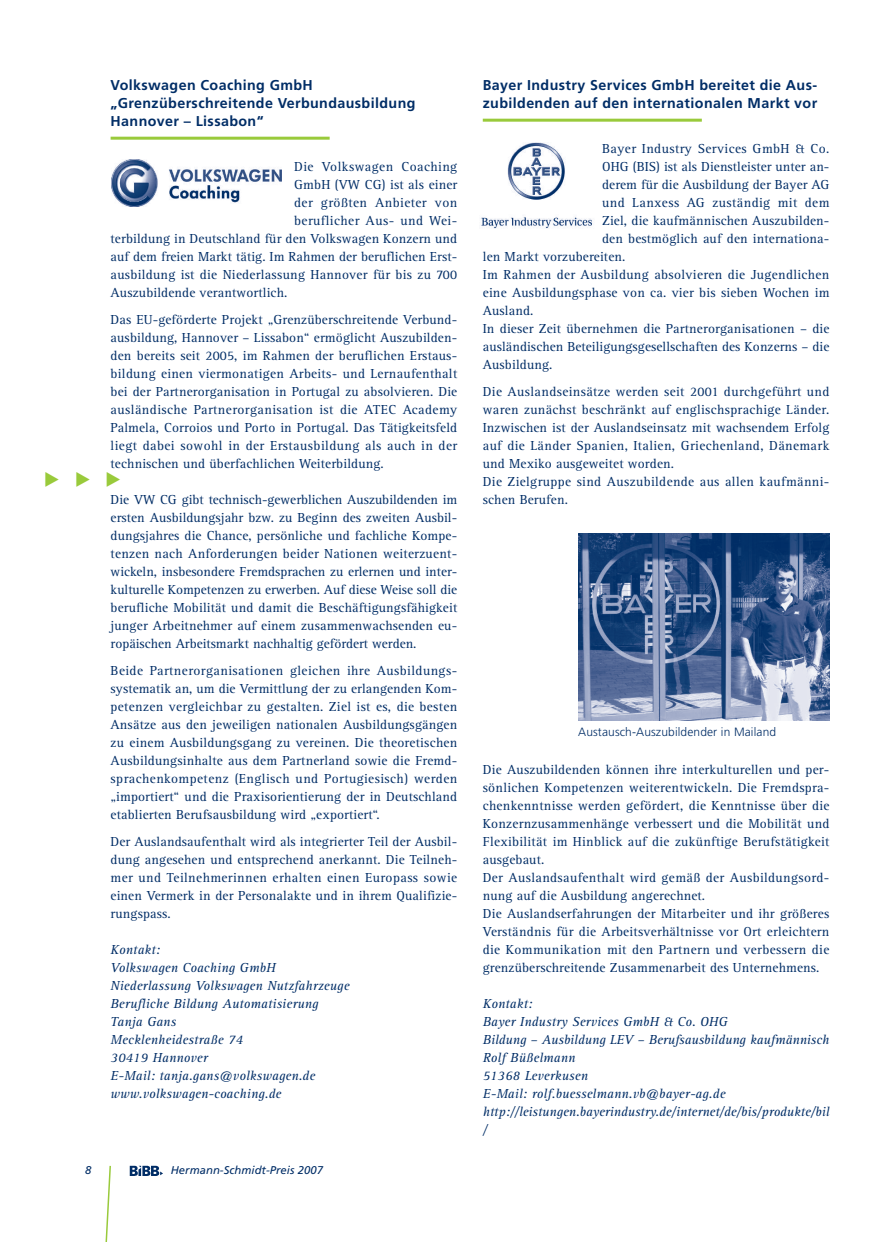
<style>
.page{position:relative;width:872px;height:1242px;background:#fff}
.page>*{position:absolute;margin:0;border:0;box-sizing:border-box;transform-origin:0 0}
.t1{font:700 14.25px/18px "Frutiger";letter-spacing:.03em;color:#002d66}
.t2{font:13.5px/18px "Rotis Serif";letter-spacing:.015em;color:#002d66;text-align:justify}
.t3{font:italic 13.5px/18px "Rotis Serif";letter-spacing:.01em;color:#002d66}
.t4{font:300 12px "Frutiger";letter-spacing:.01em;color:#002d66}
.t5{font:italic 11.25px "Frutiger";letter-spacing:.005em;color:#002d66}
</style>
<div class="page">
<hr style="left:111px;top:137px;width:219px;height:3px;background:#99ca3b">
<hr style="left:483px;top:119px;width:219px;height:3px;background:#99ca3b">
<svg style="left:105px;top:1165px;width:6px;height:77px"></svg>
<img style="left:129px;top:1165px;width:34px;height:11px">
<img style="left:112px;top:160px;width:170px;height:46px">
<img style="left:578px;top:534px;width:251px;height:186px">
<img style="left:481px;top:142px;width:111px;height:87px">
<p class="t1" style="left:111px;top:77px;width:306px">Volkswagen Coaching GmbH „Grenzüberschreitende Verbundausbildung<br>Hannover – Lissabon“</p>
<p class="t2" style="left:294px;top:159px;width:165px">Die Volkswagen Coaching</p>
<p class="t2" style="left:294px;top:177px;width:165px">GmbH (VW CG) ist als einer</p>
<p class="t2" style="left:294px;top:195px;width:165px">der größten Anbieter von</p>
<p class="t2" style="left:294px;top:213px;width:165px">beruflicher Aus- und Wei-</p>
<p class="t2" style="left:111px;top:231px;width:348px">terbildung in Deutschland für den Volkswagen Konzern und</p>
<p class="t2" style="left:111px;top:249px;width:348px">auf dem freien Markt tätig. Im Rahmen der beruflichen Erst-</p>
<p class="t2" style="left:111px;top:267px;width:348px">ausbildung ist die Niederlassung Hannover für bis zu 700</p>
<p class="t2" style="left:111px;top:285px;width:178px">Auszubildende verantwortlich.</p>
<p class="t2" style="left:111px;top:312px;width:348px">Das EU-geförderte Projekt „Grenzüberschreitende Verbund&shy;ausbildung, Hannover – Lissabon“ ermöglicht Auszubilden&shy;den bereits seit 2005, im Rahmen der beruflichen Erstaus&shy;bildung einen viermonatigen Arbeits- und Lernaufenthalt bei der Partnerorganisation in Portugal zu absolvieren. Die ausländische Partnerorganisation ist die ATEC Academy Palmela, Corroios und Porto in Portugal. Das Tätigkeitsfeld liegt dabei sowohl in der Erstausbildung als auch in der technischen und überfachlichen Weiterbildung.</p>
<p class="t2" style="left:111px;top:492px;width:348px">Die VW CG gibt technisch-gewerblichen Auszubildenden im ersten Ausbildungsjahr bzw. zu Beginn des zweiten Ausbil&shy;dungsjahres die Chance, persönliche und fachliche Kompe&shy;tenzen nach Anforderungen beider Nationen weiterzuent&shy;wickeln, insbesondere Fremdsprachen zu erlernen und inter&shy;kulturelle Kompetenzen zu erwerben. Auf diese Weise soll die berufliche Mobilität und damit die Beschäftigungsfähigkeit junger Arbeitnehmer auf einem zusammenwachsenden eu&shy;ropäischen Arbeitsmarkt nachhaltig gefördert werden.</p>
<p class="t2" style="left:111px;top:663px;width:348px">Beide Partnerorganisationen gleichen ihre Ausbildungs&shy;systematik an, um die Vermittlung der zu erlangenden Kom&shy;petenzen vergleichbar zu gestalten. Ziel ist es, die besten Ansätze aus den jeweiligen nationalen Ausbildungsgängen zu einem Ausbildungsgang zu vereinen. Die theoretischen Ausbildungsinhalte aus dem Partnerland sowie die Fremd&shy;sprachenkompetenz (Englisch und Portugiesisch) werden „importiert“ und die Praxisorientierung der in Deutschland etablierten Berufsausbildung wird „exportiert“.</p>
<p class="t2" style="left:111px;top:834px;width:348px">Der Auslandsaufenthalt wird als integrierter Teil der Ausbil&shy;dung angesehen und entsprechend anerkannt. Die Teilneh&shy;mer und Teilnehmerinnen erhalten einen Europass sowie einen Vermerk in der Personalakte und in ihrem Qualifizie&shy;rungspass.</p>
<p class="t3" style="left:111px;top:942px;width:240px">Kontakt:<br>Volkswagen Coaching GmbH<br>Niederlassung Volkswagen Nutzfahrzeuge<br>Berufliche Bildung Automatisierung<br>Tanja Gans<br>Mecklenheidestraße 74<br>30419 Hannover<br>E-Mail: tanja.gans@volkswagen.de www.volkswagen-coaching.de</p>
<p class="t5" style="left:85px;top:1166px;width:8px">8</p>
<p class="t5" style="left:171px;top:1166px;width:154px">Hermann-Schmidt-Preis 2007</p>
<p class="t1" style="left:483px;top:77px;width:336px">Bayer Industry Services GmbH bereitet die Aus&shy;zubildenden auf den internationalen Markt vor</p>
<p class="t2" style="left:602px;top:141px;width:229px">Bayer Industry Services GmbH &amp; Co.</p>
<p class="t2" style="left:602px;top:159px;width:229px">OHG (BIS) ist als Dienstleister unter an-</p>
<p class="t2" style="left:602px;top:177px;width:229px">derem für die Ausbildung der Bayer AG</p>
<p class="t2" style="left:602px;top:195px;width:229px">und Lanxess AG zuständig mit dem</p>
<p class="t2" style="left:602px;top:213px;width:229px">Ziel, die kaufmännischen Auszubilden-</p>
<p class="t2" style="left:602px;top:231px;width:229px">den bestmöglich auf den internationa-</p>
<p class="t2" style="left:483px;top:249px;width:144px">len Markt vorzubereiten.</p>
<p class="t2" style="left:483px;top:267px;width:348px">Im Rahmen der Ausbildung absolvieren die Jugendlichen</p>
<p class="t2" style="left:483px;top:285px;width:348px">eine Ausbildungsphase von ca. vier bis sieben Wochen im</p>
<p class="t2" style="left:483px;top:303px;width:52px">Ausland.</p>
<p class="t2" style="left:483px;top:321px;width:348px">In dieser Zeit übernehmen die Partnerorganisationen – die</p>
<p class="t2" style="left:483px;top:339px;width:348px">ausländischen Beteiligungsgesellschaften des Konzerns – die</p>
<p class="t2" style="left:483px;top:357px;width:71px">Ausbildung.</p>
<p class="t2" style="left:483px;top:384px;width:348px;text-align:left">Die Auslandseinsätze werden seit 2001 durchgeführt und waren zunächst beschränkt auf englischsprachige Länder.<br>Inzwischen ist der Auslandseinsatz mit wachsendem Erfolg auf die Länder Spanien, Italien, Griechenland, Dänemark und Mexiko ausgeweitet worden.<br>Die Zielgruppe sind Auszubildende aus allen kaufmänni&shy;schen Berufen.</p>
<p class="t4" style="left:578px;top:727px;width:199px">Austausch-Auszubildender in Mailand</p>
<p class="t2" style="left:483px;top:762px;width:348px;text-align:left">Die Auszubildenden können ihre interkulturellen und per&shy;sönlichen Kompetenzen weiterentwickeln. Die Fremdspra&shy;chenkenntnisse werden gefördert, die Kenntnisse über die Konzernzusammenhänge verbessert und die Mobilität und Flexibilität im Hinblick auf die zukünftige Berufstätigkeit ausgebaut.<br>Der Auslandsaufenthalt wird gemäß der Ausbildungsord&shy;nung auf die Ausbildung angerechnet.<br>Die Auslandserfahrungen der Mitarbeiter und ihr größeres Verständnis für die Arbeitsverhältnisse vor Ort erleichtern die Kommunikation mit den Partnern und verbessern die grenzüberschreitende Zusammenarbeit des Unternehmens.</p>
<p class="t3" style="left:483px;top:996px;width:348px">Kontakt:<br>Bayer Industry Services GmbH &amp; Co. OHG<br>Bildung – Ausbildung LEV – Berufsausbildung kaufmännisch<br>Rolf Büßelmann<br>51368 Leverkusen<br>E-Mail: rolf.buesselmann.vb@bayer-ag.de http://leistungen.bayerindustry.de/internet/de/bis/produkte/bil /</p>
</div>
